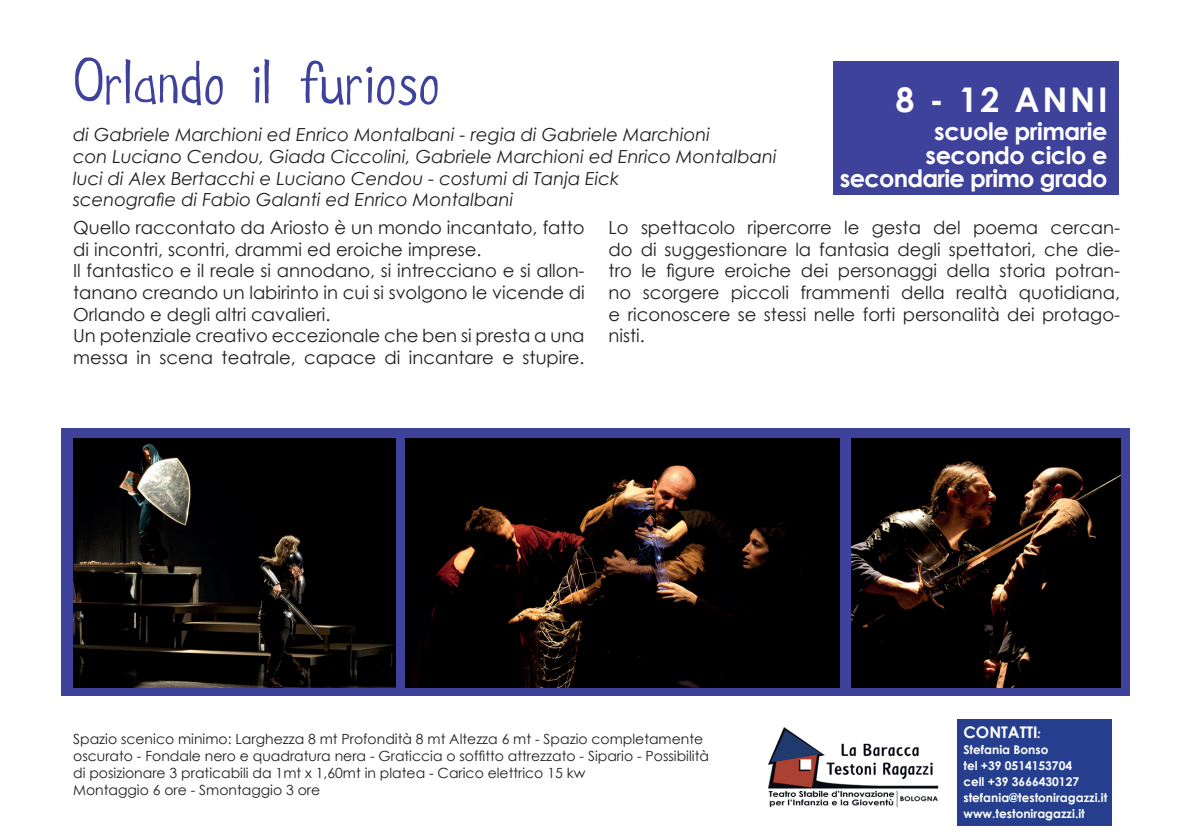
<style>
.page{position:relative;width:1191px;height:840px;background:#fff}
.page>*{position:absolute;margin:0;border:0;box-sizing:border-box;transform-origin:0 0}
.t1{font:66px "Hockeyis Lif";color:#3f429b}
.t2{font:700 34px "Century Gothic";letter-spacing:.08em;color:#fff}
.t3{font:700 24px/23.6px "Century Gothic";letter-spacing:-.02em;color:#fff;text-align:right}
.t4{font:18px/21.6px "Century Gothic";color:#231f20}
.t5{font:italic 18px/21.6px "Century Gothic";color:#231f20}
.t6{font:700 16px "Century Gothic";color:#fff}
.t7{font:14px/16.8px "Century Gothic";color:#231f20}
.t8{font:700 12px/16px "Century Gothic";color:#fff}
.s1{font-style:italic;font-size:12px}
</style>
<div class="page">
<div style="left:957px;top:718px;width:154px;height:106px;background:#253f8e"></div>
<img style="left:767px;top:727px;width:172px;height:81px">
<div style="left:61px;top:428px;width:1068px;height:267px;background:#3f429b"></div>
<img style="left:405px;top:438px;width:434px;height:248px">
<img style="left:852px;top:438px;width:268px;height:249px">
<img style="left:73px;top:438px;width:322px;height:249px">
<div style="left:833px;top:61px;width:286px;height:133px;background:#3f429b"></div>
<h1 class="t1" style="left:73px;top:54px;width:368px">Orlando il furioso</h1>
<p class="t5" style="left:73px;top:124px;width:705px">di Gabriele Marchioni ed Enrico Montalbani - regia di Gabriele Marchioni<br>con Luciano Cendou, Giada Ciccolini, Gabriele Marchioni ed Enrico Montalbani luci di Alex Bertacchi e Luciano Cendou - costumi di Tanja Eick<br>scenografie di Fabio Galanti ed Enrico Montalbani</p>
<h2 class="t2" style="left:895px;top:74px;width:214px">8 - 12 anni</h2>
<h3 class="t3" style="left:840px;top:118px;width:269px">scuole primarie secondo ciclo e secondarie primo grado</h3>
<p class="t4" style="left:73px;top:216px;width:513px">Quello raccontato da Ariosto è un mondo incantato, fatto di incontri, scontri, drammi ed eroiche imprese.<br>Il fantastico e il reale si annodano, si intrecciano e si allon&shy;tanano creando un labirinto in cui si svolgono le vicende di Orlando e degli altri cavalieri.<br>Un potenziale creativo eccezionale che ben si presta a una messa in scena teatrale, capace di incantare e stupire.</p>
<p class="t4" style="left:608px;top:216px;width:513px;text-align:justify">Lo spettacolo ripercorre le gesta del poema cercan&shy;do di suggestionare la fantasia degli spettatori, che die&shy;tro le figure eroiche dei personaggi della storia potran&shy;no scorgere piccoli frammenti della realtà quotidiana, e riconoscere se stessi nelle forti personalità dei protago&shy;nisti.</p>
<p class="t7" style="left:73px;top:730px;width:637px">Spazio scenico minimo: Larghezza 8 mt Profondità 8 mt Altezza 6 mt - Spazio completamente oscurato - Fondale nero e quadratura nera - Graticcia o soffitto attrezzato - Sipario - Possibilità di posizionare 3 praticabili da 1mt x 1,60mt in platea - Carico elettrico 15 kw<br>Montaggio 6 ore - Smontaggio 3 ore</p>
<p class="t6" style="left:963px;top:719px;width:79px">contatti<span class="s1">:</span></p>
<p class="t8" style="left:963px;top:740px;width:145px">Stefania Bonso<br>tel +39 0514153704<br>cell +39 3666430127 stefania@testoniragazzi.it www.testoniragazzi.it</p>
</div>
